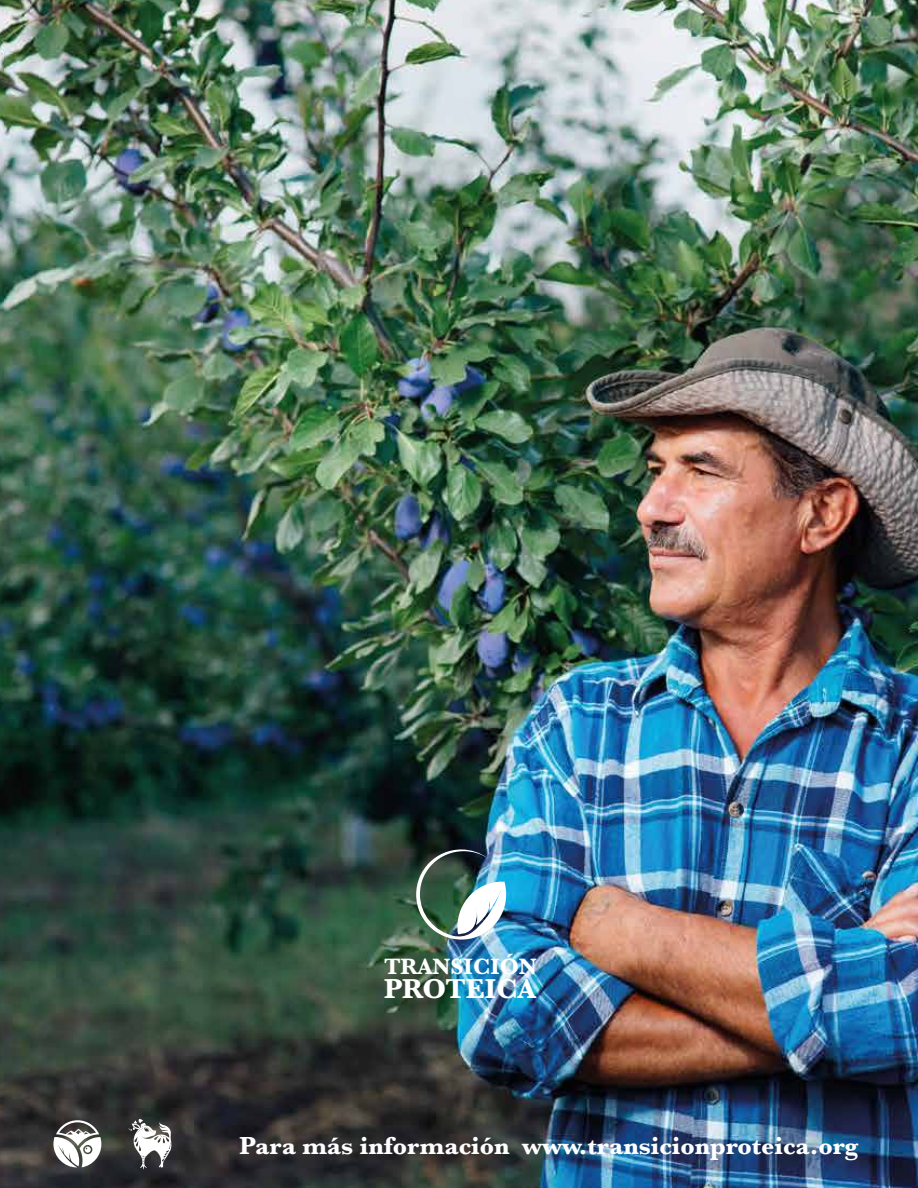
<style>
.page{position:relative;width:918px;height:1188px;background:#fff}
.page>*{position:absolute;margin:0;border:0;box-sizing:border-box;transform-origin:0 0}
.t1{font:700 28.35px "Baskerville";color:#fff}
.t2{font:700 25.5px "Baskerville";color:#fff}
.t3{font:700 23.1px "Baskerville";color:#fff}
</style>
<div class="page">
<img style="left:0;top:0;width:918px;height:1188px">
<img style="left:416px;top:849px;width:90px;height:91px">
<svg style="left:53px;top:1120px;width:48px;height:47px"></svg>
<svg style="left:128px;top:1119px;width:44px;height:51px"></svg>
<p class="t3" style="left:384px;top:950px;width:154px">TRANSICIÓN</p>
<p class="t1" style="left:384px;top:969px;width:153px">PROTEICA</p>
<p class="t2" style="left:239px;top:1128px;width:620px">Para más información www.transicionproteica.org</p>
</div>
